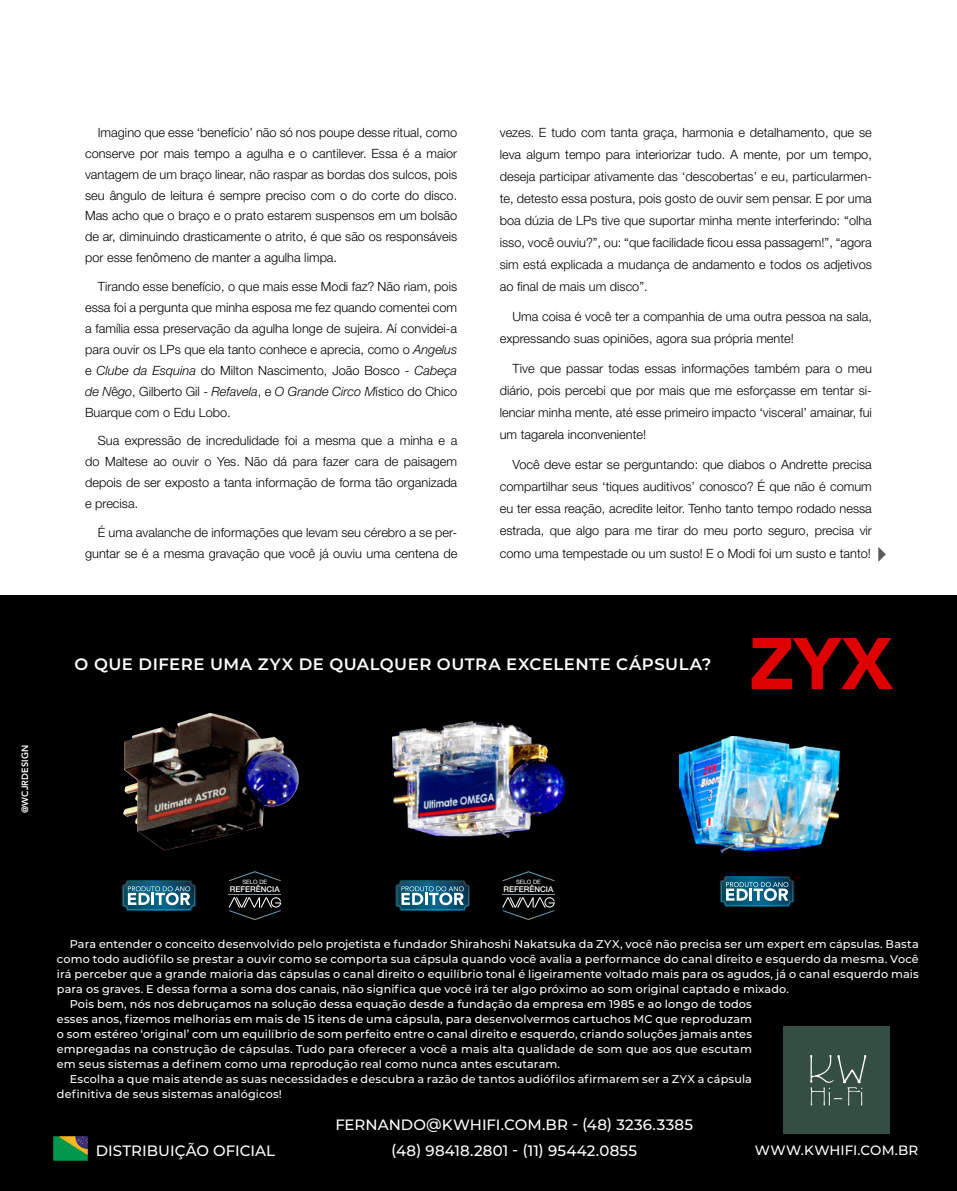
<style>
.page{position:relative;width:957px;height:1191px;background:#fff}
.page>*{position:absolute;margin:0;border:0;box-sizing:border-box;transform-origin:0 0}
.t1{font:900 72px "Avenir LT Std";color:#de0100}
.t2{font:600 16.5px "Montserrat";letter-spacing:.03em;color:#fff}
.t3{font:500 15px "Montserrat";letter-spacing:.005em;color:#fff}
.t4{font:500 13.5px "Montserrat";letter-spacing:.005em;color:#fff}
.t5{font:300 12.75px/21px "Helvetica Neue LT Std";color:#000;text-align:justify}
.t6{font:500 11.25px "Montserrat";letter-spacing:.01em;color:#fff}
.t7{font:800 9px "Avenir LT Std";letter-spacing:.025em;color:#fff}
.t8{font:500 7.95px "Helvetica Neue LT Std";color:#fff}
.t9{font:6px "Helvetica Neue LT Std";color:#fff}
.s1{font-style:italic}
</style>
<div class="page">
<svg style="left:878px;top:547px;width:8px;height:15px"></svg>
<div style="left:0;top:595px;width:957px;height:596px;background:#000"></div>
<img style="left:53px;top:1136px;width:35px;height:24px">
<img style="left:123px;top:713px;width:176px;height:138px">
<img style="left:392px;top:721px;width:172px;height:116px">
<img style="left:679px;top:736px;width:160px;height:117px">
<div style="left:783px;top:1026px;width:107px;height:107px;background:#344e41"></div>
<svg style="left:720px;top:876px;width:74px;height:31px;background:#3d768c"></svg>
<svg style="left:122px;top:880px;width:74px;height:31px;background:#3d768c"></svg>
<svg style="left:228px;top:871px;width:54px;height:49px"></svg>
<svg style="left:395px;top:880px;width:75px;height:31px;background:#3c758b"></svg>
<svg style="left:502px;top:871px;width:53px;height:49px"></svg>
<p class="t5" style="left:85px;top:121px;width:374px;text-indent:13px">Imagino que esse ‘benefício’ não só nos poupe desse ritual, como conserve por mais tempo a agulha e o cantilever. Essa é a maior vantagem de um braço linear, não raspar as bordas dos sulcos, pois seu ângulo de leitura é sempre preciso com o do corte do disco.<br>Mas acho que o braço e o prato estarem suspensos em um bolsão de ar, diminuindo drasticamente o atrito, é que são os responsáveis por esse fenômeno de manter a agulha limpa.</p>
<p class="t5" style="left:85px;top:276px;width:374px;text-indent:13px">Tirando esse benefício, o que mais esse Modi faz? Não riam, pois essa foi a pergunta que minha esposa me fez quando comentei com a família essa preservação da agulha longe de sujeira. Aí convidei-a para ouvir os LPs que ela tanto conhece e aprecia, como o <span class="s1">Angelus </span>e <span class="s1">Clube da Esquina</span> do Milton Nascimento, João Bosco - <span class="s1">Cabeça de N</span>ê<span class="s1">go</span>, Gilberto Gil - <span class="s1">Refavela</span>, e <span class="s1">O Grande Circo M</span>ístico do Chico Buarque com o Edu Lobo.</p>
<p class="t5" style="left:85px;top:430px;width:374px;text-indent:13px">Sua expressão de incredulidade foi a mesma que a minha e a do Maltese ao ouvir o Yes. Não dá para fazer cara de paisagem depois de ser exposto a tanta informação de forma tão organizada e precisa.</p>
<p class="t5" style="left:85px;top:521px;width:374px;text-align:right">É uma avalanche de informações que levam seu cérebro a se per&shy;guntar se é a mesma gravação que você já ouviu uma centena de</p>
<p class="t5" style="left:500px;top:121px;width:374px;line-height:22px">vezes. E tudo com tanta graça, harmonia e detalhamento, que se leva algum tempo para interiorizar tudo. A mente, por um tempo, deseja participar ativamente das ‘descobertas’ e eu, particularmen&shy;te, detesto essa postura, pois gosto de ouvir sem pensar. E por uma boa dúzia de LPs tive que suportar minha mente interferindo: “olha isso, você ouviu?”, ou: “que facilidade ficou essa passagem!”, “agora sim está explicada a mudança de andamento e todos os adjetivos ao final de mais um disco”.</p>
<p class="t5" style="left:500px;top:305px;width:374px;line-height:22px;text-indent:13px">Uma coisa é você ter a companhia de uma outra pessoa na sala, expressando suas opiniões, agora sua própria mente!</p>
<p class="t5" style="left:500px;top:357px;width:374px;line-height:22px;text-indent:13px">Tive que passar todas essas informações também para o meu diário, pois percebi que por mais que me esforçasse em tentar si&shy;lenciar minha mente, até esse primeiro impacto ‘visceral’ amainar, fui um tagarela inconveniente!</p>
<p class="t5" style="left:500px;top:453px;width:374px;line-height:22px;text-indent:13px">Você deve estar se perguntando: que diabos o Andrette precisa compartilhar seus ‘tiques auditivos’ conosco? É que não é comum eu ter essa reação, acredite leitor. Tenho tanto tempo rodado nessa estrada, que algo para me tirar do meu porto seguro, precisa vir como uma tempestade ou um susto! E o Modi foi um susto e tanto!</p>
<p class="t7" style="left:20px;top:813px;width:70px;rotate:-90deg">@WCJRDESIGN</p>
<p class="t2" style="left:75px;top:652px;width:638px">O QUE DIFERE UMA ZYX DE QUALQUER OUTRA EXCELENTE CÁPSULA?</p>
<h1 class="t1" style="left:749px;top:620px;width:146px">ZYX</h1>
<p class="t9" style="left:242px;top:878px;width:26px">SELO DE</p>
<p class="t8" style="left:230px;top:884px;width:51px">REFERÊNCIA</p>
<p class="t9" style="left:516px;top:878px;width:26px">SELO DE</p>
<p class="t8" style="left:503px;top:884px;width:51px">REFERÊNCIA</p>
<p class="t6" style="left:70px;top:936px;width:850px">Para entender o conceito desenvolvido pelo projetista e fundador Shirahoshi Nakatsuka da ZYX, você não precisa ser um expert em cápsulas. Basta</p>
<p class="t6" style="left:57px;top:951px;width:863px">como todo audiófilo se prestar a ouvir como se comporta sua cápsula quando você avalia a performance do canal direito e esquerdo da mesma. Você</p>
<p class="t6" style="left:57px;top:966px;width:863px">irá perceber que a grande maioria das cápsulas o canal direito o equilíbrio tonal é ligeiramente voltado mais para os agudos, já o canal esquerdo mais</p>
<p class="t6" style="left:57px;top:981px;width:733px">para os graves. E dessa forma a soma dos canais, não significa que você irá ter algo próximo ao som original captado e mixado.</p>
<p class="t6" style="left:70px;top:996px;width:683px">Pois bem, nós nos debruçamos na solução dessa equação desde a fundação da empresa em 1985 e ao longo de todos</p>
<p class="t6" style="left:57px;top:1011px;width:696px">esses anos, fizemos melhorias em mais de 15 itens de uma cápsula, para desenvolvermos cartuchos MC que reproduzam</p>
<p class="t6" style="left:57px;top:1026px;width:696px">o som estéreo ‘original’ com um equilíbrio de som perfeito entre o canal direito e esquerdo, criando soluções jamais antes</p>
<p class="t6" style="left:57px;top:1041px;width:696px">empregadas na construção de cápsulas. Tudo para oferecer a você a mais alta qualidade de som que aos que escutam</p>
<p class="t6" style="left:57px;top:1056px;width:505px">em seus sistemas a definem como uma reprodução real como nunca antes escutaram.</p>
<p class="t6" style="left:70px;top:1071px;width:684px">Escolha a que mais atende as suas necessidades e descubra a razão de tantos audiófilos afirmarem ser a ZYX a cápsula</p>
<p class="t6" style="left:57px;top:1086px;width:226px">definitiva de seus sistemas analógicos!</p>
<p class="t3" style="left:335px;top:1114px;width:359px">FERNANDO@KWHIFI.COM.BR - (48) 3236.3385</p>
<p class="t3" style="left:96px;top:1139px;width:181px">DISTRIBUIÇÃO OFICIAL</p>
<p class="t3" style="left:391px;top:1139px;width:247px">(48) 98418.2801 - (11) 95442.0855</p>
<p class="t4" style="left:755px;top:1140px;width:165px">WWW.KWHIFI.COM.BR</p>
</div>
